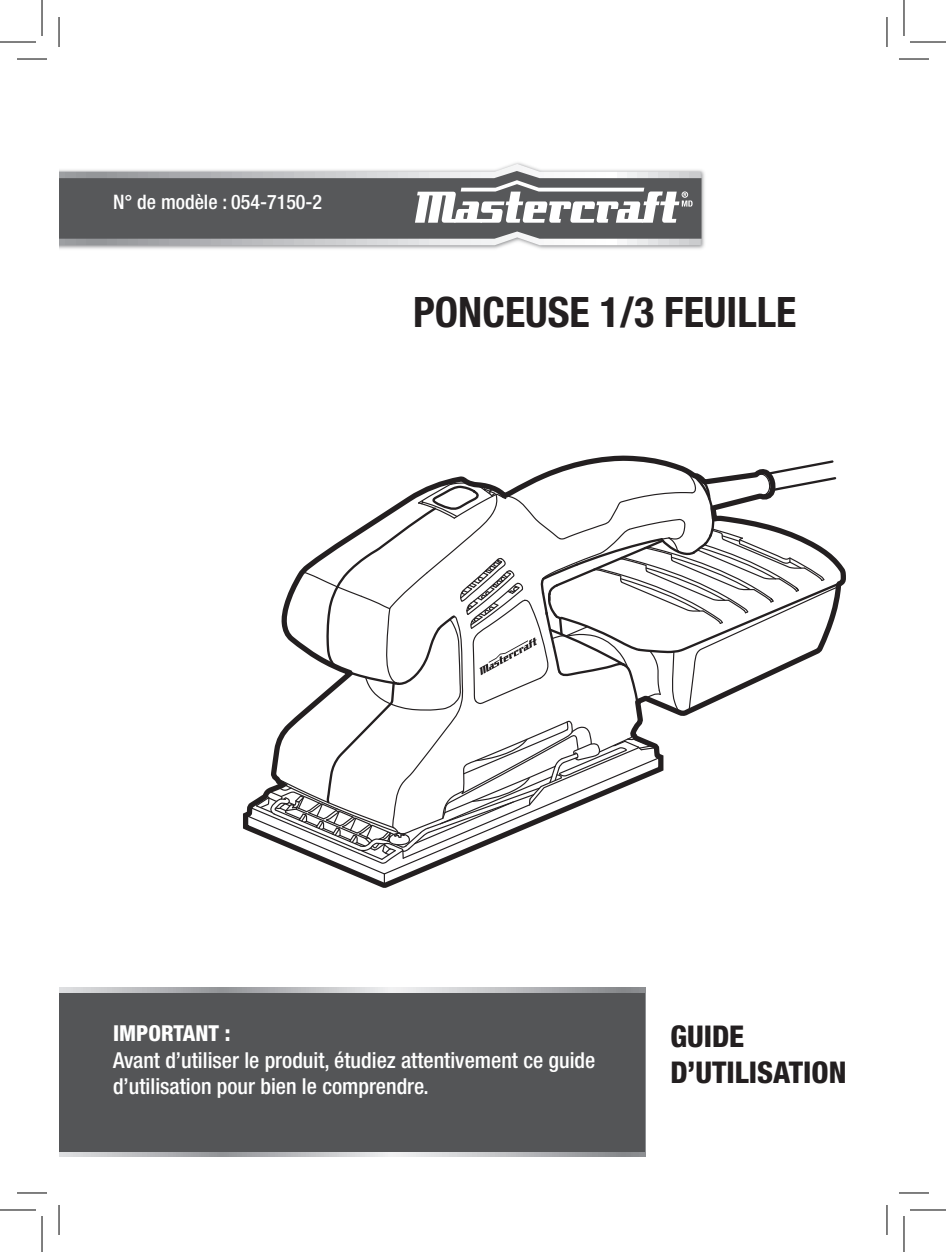
<style>
.page{position:relative;width:946px;height:1252px;background:#fff}
.page>*{position:absolute;margin:0;border:0;box-sizing:border-box;transform-origin:0 0}
.t1{font:700 condensed 42px "Helvetica Neue LT Std";color:#231f20}
.t2{font:800 condensed 30px/36px "Helvetica Neue LT Std";color:#231f20}
.t3{font:500 condensed 22px/26.4px "Helvetica Neue LT Std";color:#fff}
.t4{font:800 condensed 22px "Helvetica Neue LT Std";color:#fff}
.t5{font:500 condensed 20px "Helvetica Neue LT Std";color:#fff}
</style>
<div class="page">
<svg style="left:59px;top:988px;width:586px;height:169px;background:#bbbcbf"></svg>
<div style="left:59px;top:993px;width:586px;height:159px;background:#545557"></div>
<img style="left:59px;top:162px;width:646px;height:87px">
<svg style="left:59px;top:164px;width:642px;height:81px"></svg>
<svg style="left:59px;top:171px;width:642px;height:68px;background:#77787a"></svg>
<svg style="left:244px;top:458px;width:601px;height:430px"></svg>
<hr style="left:17px;top:59px;width:30px;height:1px;background:#000">
<hr style="left:899px;top:59px;width:30px;height:1px;background:#000">
<hr style="left:17px;top:1193px;width:30px;height:1px;background:#000">
<hr style="left:899px;top:1193px;width:30px;height:1px;background:#000">
<hr style="left:59px;top:17px;width:1px;height:30px;background:#000">
<hr style="left:59px;top:1205px;width:1px;height:30px;background:#000">
<hr style="left:886px;top:17px;width:1px;height:30px;background:#000">
<hr style="left:886px;top:1205px;width:1px;height:30px;background:#000">
<hr style="left:0;top:42px;width:36px;height:1px;background:#000">
<hr style="left:910px;top:42px;width:36px;height:1px;background:#000">
<hr style="left:0;top:1210px;width:36px;height:1px;background:#000">
<hr style="left:910px;top:1210px;width:36px;height:1px;background:#000">
<hr style="left:42px;top:0;width:1px;height:36px;background:#000">
<hr style="left:42px;top:1216px;width:1px;height:36px;background:#000">
<hr style="left:903px;top:0;width:1px;height:36px;background:#000">
<hr style="left:903px;top:1216px;width:1px;height:36px;background:#000">
<p class="t5" style="left:113px;top:189px;width:211px">N° de modèle : 054-7150-2</p>
<h1 class="t1" style="left:413px;top:287px;width:385px">PONCEUSE 1/3 FEUILLE</h1>
<p class="t4" style="left:113px;top:1020px;width:119px">IMPORTANT :</p>
<p class="t3" style="left:113px;top:1046px;width:484px">Avant d’utiliser le produit, étudiez attentivement ce guide d’utilisation pour bien le comprendre.</p>
<h2 class="t2" style="left:670px;top:1018px;width:178px">GUIDE<br>D’UTILISATION</h2>
</div>
